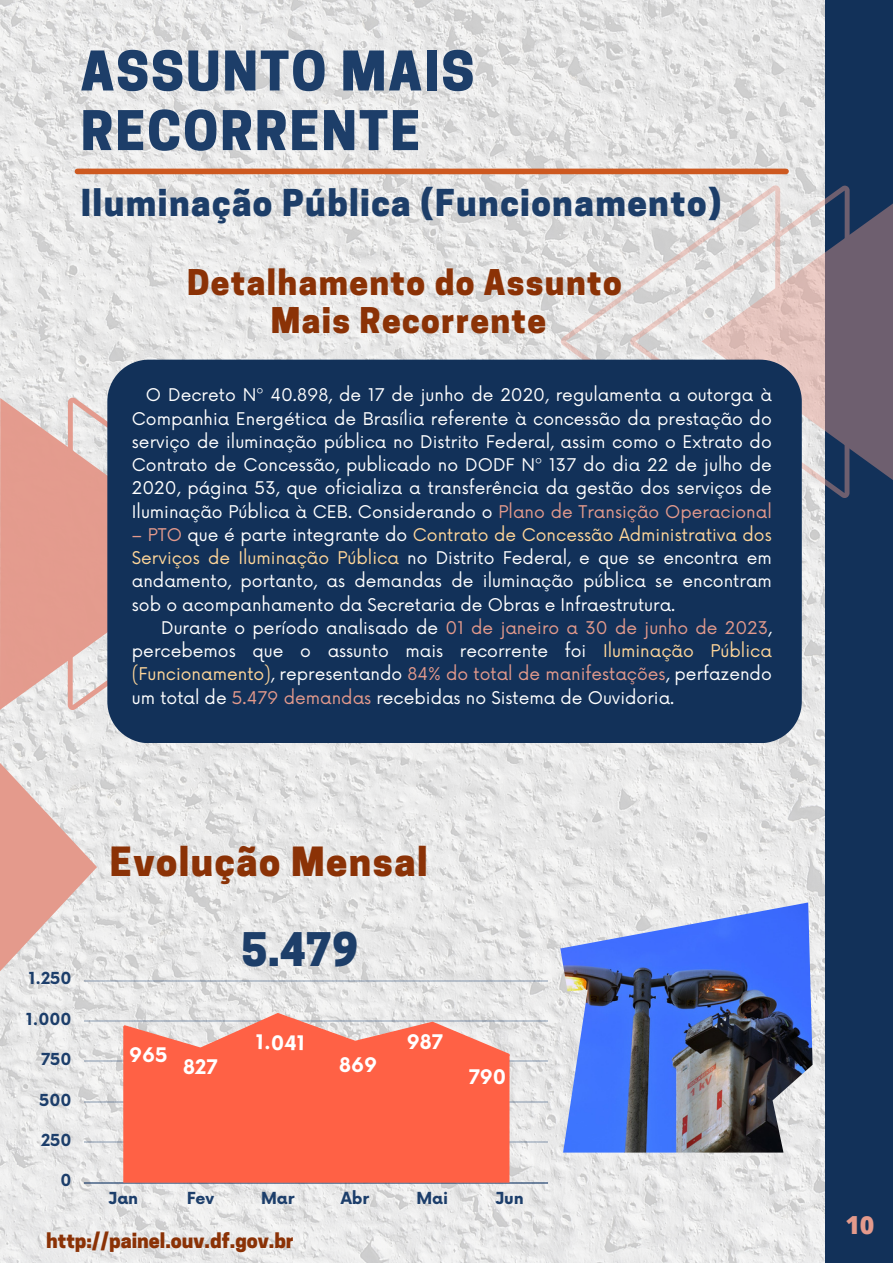
<style>
.page{position:relative;width:893px;height:1264px;background:#fff}
.page>*{position:absolute;margin:0;border:0;box-sizing:border-box;transform-origin:0 0}
.t1{font:800 51.3px/59.6px "Cooper Hewitt";letter-spacing:.04em;color:#1d3e69}
.t2{font:800 43.5px "Cooper Hewitt";color:#1d3e69}
.t3{font:800 37.8px "Cooper Hewitt";letter-spacing:.04em;color:#8b3206}
.t4{font:800 34.8px "Cooper Hewitt";letter-spacing:.04em;color:#1d3e69}
.t5{font:800 33.3px "Cooper Hewitt";letter-spacing:.04em;color:#8b3206}
.t6{font:800 24.9px "Open Sans";color:#e49a8c}
.t7{font:800 19.65px "Cooper Hewitt";color:#8b3206}
.t8{font:700 19.65px "Now";color:#fff}
.t9{font:17.1px/23.2px "Now";color:#fff;text-align:justify}
.t10{font:700 16.2px "Now";color:#1c3e6b}
.s1{color:#e49a8c}
.s2{color:#ffd699}
</style>
<div class="page">
<img style="left:0;top:0;width:824px;height:1262px">
<div style="left:77px;top:169px;width:709px;height:5px;background:#cd5920"></div>
<svg style="left:0;top:762px;width:97px;height:209px;background:#e5c0b9"></svg>
<div style="left:824px;top:0;width:68px;height:1262px;background:#123159"></div>
<svg style="left:849px;top:188px;width:43px;height:307px;fill:#6e5f6f"></svg>
<svg style="left:780px;top:186px;width:69px;height:312px;background:#a99ea5"></svg>
<svg style="left:561px;top:185px;width:219px;height:174px"></svg>
<img style="left:560px;top:902px;width:252px;height:250px">
<hr style="left:85px;top:980px;width:463px;height:1px;background:#1c3e6b">
<hr style="left:85px;top:1020px;width:463px;height:1px;background:#1c3e6b">
<hr style="left:85px;top:1060px;width:463px;height:1px;background:#1c3e6b">
<hr style="left:85px;top:1101px;width:463px;height:1px;background:#1c3e6b">
<hr style="left:85px;top:1141px;width:463px;height:1px;background:#1c3e6b">
<hr style="left:85px;top:1182px;width:463px;height:1px;background:#1c3e6b">
<div style="left:123px;top:1058px;width:386px;height:124px;background:#ff6145"></div>
<svg style="left:121px;top:1011px;width:391px;height:47px;background:#f09b8d"></svg>
<svg style="left:0;top:398px;width:68px;height:311px;background:#e3a69b"></svg>
<svg style="left:68px;top:397px;width:39px;height:313px;background:#e5b3aa"></svg>
<div style="left:107px;top:359px;width:694px;height:384px;background:#123159"></div>
<p class="t1" style="left:81px;top:48px;width:395px">ASSUNTO MAIS<br>RECORRENTE</p>
<p class="t4" style="left:81px;top:190px;width:642px">Iluminação Pública (Funcionamento)</p>
<p class="t5" style="left:187px;top:270px;width:436px">Detalhamento do Assunto</p>
<p class="t5" style="left:271px;top:308px;width:277px">Mais Recorrente</p>
<p class="t9" style="left:132px;top:384px;width:641px;text-indent:14px">O Decreto Nº 40.898, de 17 de junho de 2020, regulamenta a outorga à Companhia Energética de Brasília referente à concessão da prestação do serviço de iluminação pública no Distrito Federal, assim como o Extrato do Contrato de Concessão, publicado no DODF Nº 137 do dia 22 de julho de 2020, página 53, que oficializa a transferência da gestão dos serviços de Iluminação Pública à CEB. Considerando o <span class="s1">Plano de Transição Operacional</span></p>
<p class="t9" style="left:132px;top:524px;width:641px"><span class="s1">– PTO</span> que é parte integrante do <span class="s2">Contrato de Concessão Administrativa dos Serviços de Iluminação Pública</span> no Distrito Federal, e que se encontra em andamento, portanto, as demandas de iluminação pública se encontram sob o acompanhamento da Secretaria de Obras e Infraestrutura.</p>
<p class="t9" style="left:132px;top:617px;width:641px;text-indent:29px">Durante o período analisado de <span class="s1">01 de janeiro a 30 de junho de 2023</span>, percebemos que o assunto mais recorrente foi <span class="s2">Iluminação Pública (Funcionamento)</span>, representando <span class="s1">84% do total de manifestações</span>, perfazendo um total de <span class="s1">5.479 demandas</span> recebidas no Sistema de Ouvidoria.</p>
<p class="t3" style="left:110px;top:847px;width:319px">Evolução Mensal</p>
<p class="t10" style="left:29px;top:969px;width:44px">1.250</p>
<p class="t10" style="left:26px;top:1010px;width:47px">1.000</p>
<p class="t10" style="left:41px;top:1050px;width:32px">750</p>
<p class="t10" style="left:39px;top:1091px;width:34px">500</p>
<p class="t10" style="left:41px;top:1131px;width:32px">250</p>
<p class="t10" style="left:61px;top:1171px;width:13px">0</p>
<p class="t2" style="left:241px;top:933px;width:118px">5.479</p>
<p class="t8" style="left:129px;top:1044px;width:40px">965</p>
<p class="t8" style="left:183px;top:1056px;width:36px">827</p>
<p class="t8" style="left:256px;top:1031px;width:51px;rotate:1deg">1.041</p>
<p class="t8" style="left:339px;top:1054px;width:39px">869</p>
<p class="t8" style="left:407px;top:1031px;width:38px">987</p>
<p class="t8" style="left:468px;top:1066px;width:39px">790</p>
<p class="t10" style="left:108px;top:1189px;width:32px">Jan</p>
<p class="t10" style="left:187px;top:1189px;width:29px">Fev</p>
<p class="t10" style="left:261px;top:1189px;width:35px">Mar</p>
<p class="t10" style="left:340px;top:1189px;width:30px">Abr</p>
<p class="t10" style="left:416px;top:1189px;width:33px">Mai</p>
<p class="t10" style="left:495px;top:1189px;width:30px">Jun</p>
<p class="t7" style="left:46px;top:1232px;width:249px">http://painel.ouv.df.gov.br</p>
<p class="t6" style="left:845px;top:1206px;width:31px">10</p>
</div>
